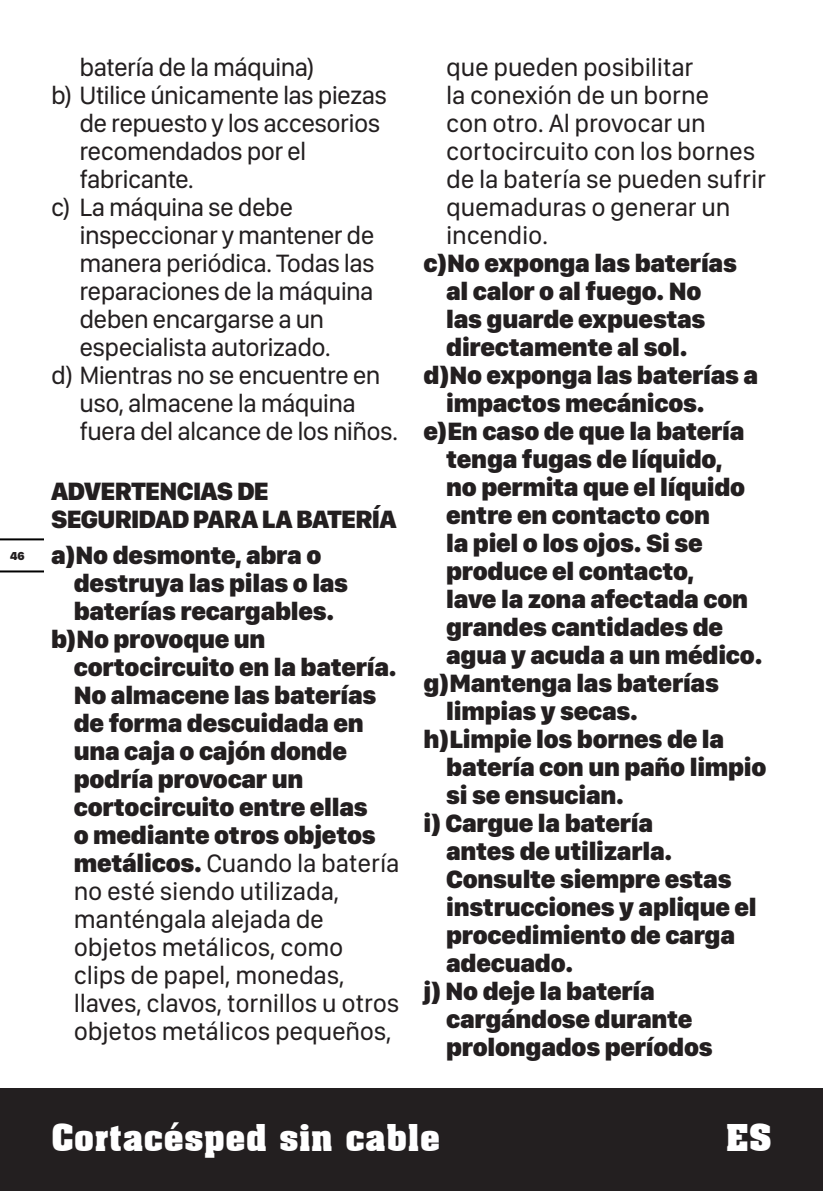
<style>
.page{position:relative;width:823px;height:1191px;background:#fff}
.page>*{position:absolute;margin:0;border:0;box-sizing:border-box;transform-origin:0 0}
.t1{font:700 36px "Aachen BT";color:#fff}
.t2{font:900 26px/28px "SF Compact Display";letter-spacing:-.01em;color:#231f20}
.t3{font:26px/28px "SF Compact Display";letter-spacing:-.025em;color:#231f20}
.t4{font:900 12px "SF Compact Display";color:#231f20}
.s1{font-weight:400}
</style>
<div class="page">
<div style="left:0;top:1089px;width:822px;height:102px;background:#231f20"></div>
<hr style="left:0;top:570px;width:43px;height:2px;background:#000">
<hr style="left:0;top:538px;width:43px;height:2px;background:#000">
<p class="t4" style="left:10px;top:548px;width:16px">46</p>
<p class="t3" style="left:79px;top:52px;width:237px">batería de la máquina)</p>
<p class="t3" style="left:79px;top:80px;width:309px;text-indent:-28px">b) Utilice únicamente las piezas de repuesto y los accesorios recomendados por el fabricante.</p>
<p class="t3" style="left:79px;top:192px;width:297px;text-indent:-28px">c) La máquina se debe inspeccionar y mantener de manera periódica. Todas las reparaciones de la máquina deben encargarse a un especialista autorizado.</p>
<p class="t3" style="left:79px;top:360px;width:320px;text-indent:-28px">d) Mientras no se encuentre en uso, almacene la máquina fuera del alcance de los niños.</p>
<p class="t2" style="left:51px;top:476px;width:347px">ADVERTENCIAS DE<br>SEGURIDAD PARA LA BATERÍA</p>
<p class="t2" style="left:74px;top:540px;width:276px;text-indent:-23px">a)No desmonte, abra o destruya las pilas o las baterías recargables.</p>
<p class="t2" style="left:74px;top:624px;width:327px;text-indent:-23px">b)No provoque un cortocircuito en la batería.<br>No almacene las baterías de forma descuidada en una caja o cajón donde podría provocar un cortocircuito entre ellas<br>o mediante otros objetos metálicos. <span class="s1">Cuando la batería no esté siendo utilizada, manténgala alejada de objetos metálicos, como clips de papel, monedas, llaves, clavos, tornillos u otros objetos metálicos pequeños,</span></p>
<p class="t3" style="left:446px;top:52px;width:321px">que pueden posibilitar<br>la conexión de un borne<br>con otro. Al provocar un cortocircuito con los bornes de la batería se pueden sufrir quemaduras o generar un incendio.</p>
<p class="t2" style="left:446px;top:248px;width:292px;text-indent:-23px">c)No exponga las baterías al calor o al fuego. No las guarde expuestas directamente al sol.</p>
<p class="t2" style="left:446px;top:360px;width:313px;text-indent:-23px">d)No exponga las baterías a impactos mecánicos.</p>
<p class="t2" style="left:446px;top:416px;width:317px;text-indent:-23px">e)En caso de que la batería tenga fugas de líquido,<br>no permita que el líquido entre en contacto con<br>la piel o los ojos. Si se produce el contacto,<br>lave la zona afectada con grandes cantidades de agua y acuda a un médico.</p>
<p class="t2" style="left:446px;top:668px;width:274px;text-indent:-23px">g)Mantenga las baterías limpias y secas.</p>
<p class="t2" style="left:446px;top:724px;width:322px;text-indent:-23px">h)Limpie los bornes de la batería con un paño limpio si se ensucian.</p>
<p class="t2" style="left:446px;top:808px;width:312px;text-indent:-23px">i) Cargue la batería<br>antes de utilizarla.<br>Consulte siempre estas instrucciones y aplique el procedimiento de carga adecuado.</p>
<p class="t2" style="left:446px;top:976px;width:268px;text-indent:-23px">j) No deje la batería cargándose durante prolongados períodos</p>
<h1 class="t1" style="left:51px;top:1115px;width:390px">Cortacésped sin cable</h1>
<h1 class="t1" style="left:725px;top:1115px;width:48px">ES</h1>
</div>
